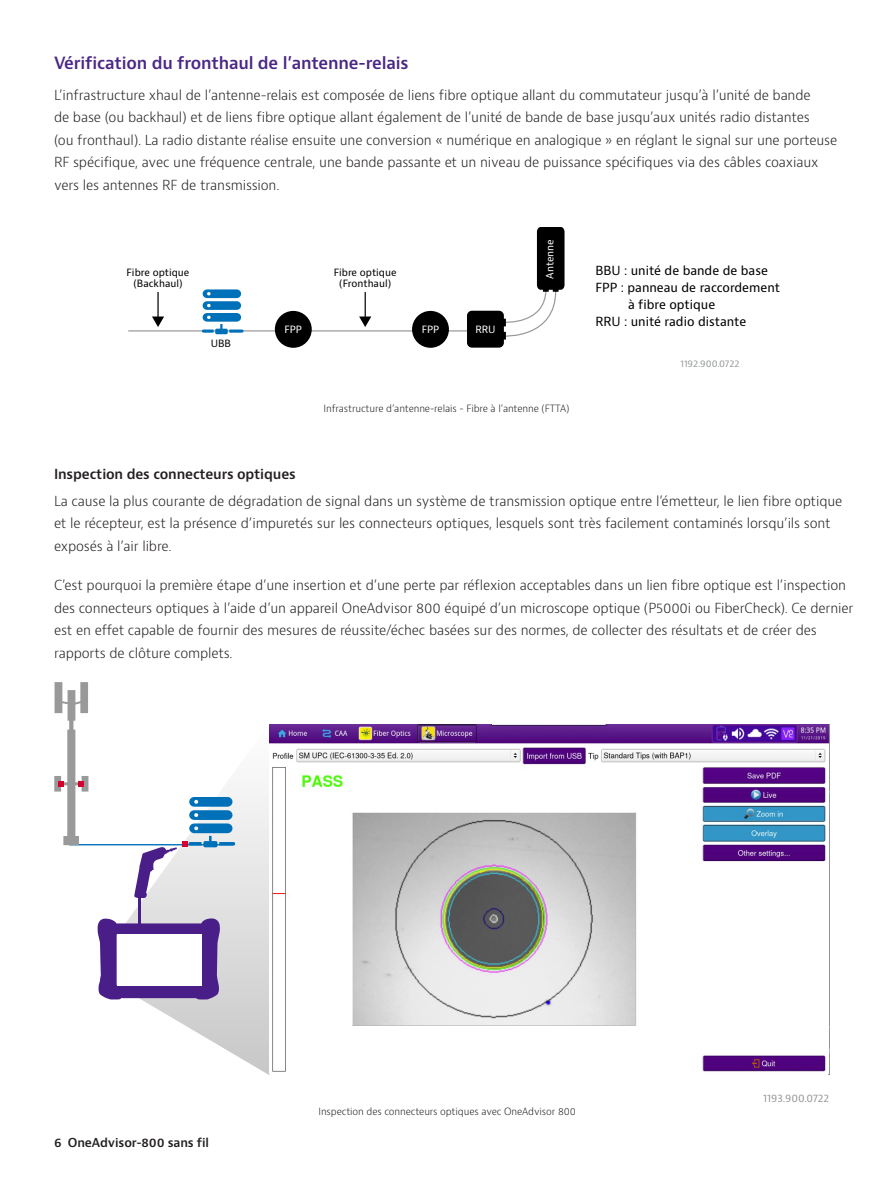
<style>
.page{position:relative;width:893px;height:1191px;background:#fff}
.page>*{position:absolute;margin:0;border:0;box-sizing:border-box;transform-origin:0 0}
.H2_Heading_Purple_12{font:600 16.5px "Bernino Sans";letter-spacing:-.01em;color:#4a2785}
.P_10_16{font:300 13.5px/22.5px "Bernino Sans";letter-spacing:-.01em;color:#231f20}
.H3_Heading_Level_3{font:600 13.5px "Bernino Sans";letter-spacing:-.01em;color:#231f20}
.t1{font:12.3px "Bernino Sans";color:#000}
.t2{font:600 12px "Bernino Sans";letter-spacing:-.01em;color:#231f20}
.P_10_16-2{font:300 9.75px "Bernino Sans";letter-spacing:-.01em;color:#231f20}
.t3{font:9.75px/10.9px "Bernino Sans";color:#000;text-align:center}
.t4{font:9.75px "Bernino Sans";color:#fff}
.t5{font:9.6px "Bernino Sans";color:#939597}
.t6{font:8.55px "Bernino Sans";color:#939597}
</style>
<div class="page">
<hr style="left:128px;top:330px;width:343px;height:1px;background:#999">
<svg style="left:202px;top:289px;width:41px;height:45px"></svg>
<div style="left:275px;top:311px;width:37px;height:37px;background:#000;border-radius:50%"></div>
<div style="left:412px;top:311px;width:37px;height:37px;background:#000;border-radius:50%"></div>
<svg style="left:467px;top:227px;width:97px;height:120px"></svg>
<hr style="left:157px;top:292px;width:2px;height:26px;background:#000">
<svg style="left:152px;top:316px;width:12px;height:11px"></svg>
<svg style="left:359px;top:292px;width:12px;height:35px"></svg>
<svg style="left:117px;top:788px;width:152px;height:287px"></svg>
<svg style="left:98px;top:918px;width:122px;height:81px;background:#633f97"></svg>
<hr style="left:138px;top:892px;width:2px;height:37px;background:#491e88">
<hr style="left:69px;top:844px;width:164px;height:1px;background:#0070b8">
<svg style="left:54px;top:682px;width:34px;height:163px"></svg>
<svg style="left:134px;top:797px;width:101px;height:101px"></svg>
<div style="left:117px;top:934px;width:85px;height:52px;background:#fff"></div>
<img style="left:269px;top:725px;width:560px;height:350px">
<p class="H2_Heading_Purple_12" style="left:54px;top:52px;width:356px">Vérification du fronthaul de l’antenne-relais</p>
<p class="P_10_16" style="left:54px;top:84px;width:785px">L’infrastructure xhaul de l’antenne-relais est composée de liens fibre optique allant du commutateur jusqu’à l’unité de bande<br>de base (ou backhaul) et de liens fibre optique allant également de l’unité de bande de base jusqu’aux unités radio distantes<br>(ou fronthaul). La radio distante réalise ensuite une conversion « numérique en analogique » en réglant le signal sur une porteuse RF spécifique, avec une fréquence centrale, une bande passante et un niveau de puissance spécifiques via des câbles coaxiaux vers les antennes RF de transmission.</p>
<p class="t4" style="left:544px;top:278px;width:41px;rotate:-90deg">Antenne</p>
<p class="t3" style="left:127px;top:267px;width:64px">Fibre optique (Backhaul)</p>
<p class="t1" style="left:595px;top:262px;width:174px">BBU : unité de bande de base</p>
<p class="t3" style="left:334px;top:267px;width:64px">Fibre optique (Fronthaul)</p>
<p class="t1" style="left:595px;top:279px;width:186px">FPP : panneau de raccordement</p>
<p class="t1" style="left:628px;top:296px;width:89px">à fibre optique</p>
<p class="t1" style="left:595px;top:313px;width:152px">RRU : unité radio distante</p>
<p class="t4" style="left:284px;top:323px;width:19px">FPP</p>
<p class="t4" style="left:422px;top:323px;width:19px">FPP</p>
<p class="t4" style="left:475px;top:323px;width:22px">RRU</p>
<p class="t3" style="left:211px;top:338px;width:22px">UBB</p>
<p class="P_10_16-2" style="left:324px;top:401px;width:247px">Infrastructure d’antenne-relais - Fibre à l’antenne (FTTA)</p>
<p class="t6" style="left:680px;top:358px;width:60px">1192.900.0722</p>
<p class="H3_Heading_Level_3" style="left:54px;top:465px;width:243px">Inspection des connecteurs optiques</p>
<p class="P_10_16" style="left:54px;top:489px;width:790px">La cause la plus courante de dégradation de signal dans un système de transmission optique entre l’émetteur, le lien fibre optique et le récepteur, est la présence d’impuretés sur les connecteurs optiques, lesquels sont très facilement contaminés lorsqu’ils sont exposés à l’air libre.</p>
<p class="P_10_16" style="left:54px;top:574px;width:801px">C’est pourquoi la première étape d’une insertion et d’une perte par réflexion acceptables dans un lien fibre optique est l’inspection des connecteurs optiques à l’aide d’un appareil OneAdvisor 800 équipé d’un microscope optique (P5000i ou FiberCheck). Ce dernier est en effet capable de fournir des mesures de réussite/échec basées sur des normes, de collecter des résultats et de créer des rapports de clôture complets.</p>
<p class="t2" style="left:54px;top:1134px;width:156px">6 OneAdvisor-800 sans fil</p>
<p class="P_10_16-2" style="left:318px;top:1105px;width:259px">Inspection des connecteurs optiques avec OneAdvisor 800</p>
<p class="t5" style="left:763px;top:1092px;width:67px">1193.900.0722</p>
</div>
